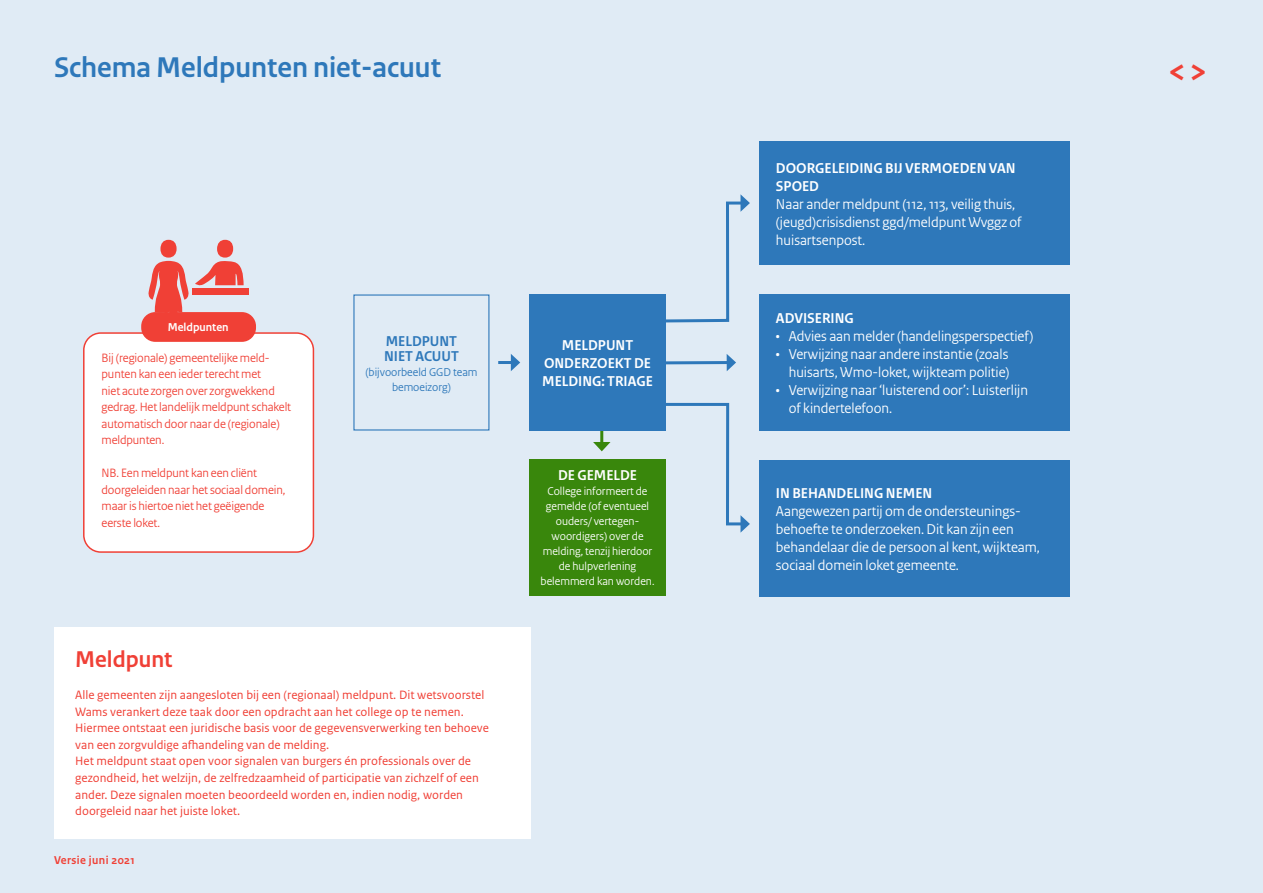
<style>
.page{position:relative;width:1263px;height:893px;background:#e0ebf5}
.page>*{position:absolute;margin:0;border:0;box-sizing:border-box;transform-origin:0 0}
.t1{font:700 30px "Rijksoverheid Sans Heading";color:#2e78ba}
.t2{font:700 24px "Rijksoverheid Sans Heading";color:#f04036}
.t3{font:15px/18px "Rijksoverheid Sans Heading";color:#fff}
.t4{font:700 15px/18px "Rijksoverheid Sans Heading";color:#fff}
.t5{font:700 15px "Rijksoverheid Sans Heading";color:#2e78ba}
.t6{font:12.75px/16.5px "Rijksoverheid Sans Text";color:#f04036}
.t7{font:12.75px/16.5px "Rijksoverheid Sans Heading";letter-spacing:-.005em;color:#f04036}
.t8{font:12px/15px "Rijksoverheid Sans Heading";color:#fff;text-align:center}
.t9{font:12px/15px "Rijksoverheid Sans Heading";color:#2e78ba;text-align:center}
.t10{font:700 12px "Rijksoverheid Sans Heading";letter-spacing:.035em;color:#f04036}
.t11{font:700 12px "Rijksoverheid Sans Heading";color:#fff}
</style>
<div class="page">
<div style="left:54px;top:628px;width:477px;height:211px;background:#fff"></div>
<div style="left:217px;top:240px;width:16px;height:18px;background:#f04036;border-radius:50%"></div>
<svg style="left:195px;top:261px;width:49px;height:25px"></svg>
<div style="left:192px;top:288px;width:57px;height:7px;background:#f04036"></div>
<div style="left:160px;top:240px;width:17px;height:18px;background:#f04036;border-radius:50%"></div>
<svg style="left:148px;top:261px;width:41px;height:53px"></svg>
<div style="left:84px;top:333px;width:229px;height:219px;background:#fff;border-radius:17px"></div>
<div style="left:83px;top:332px;width:231px;height:221px;border:2px solid #f04036;border-radius:17px"></div>
<div style="left:141px;top:312px;width:115px;height:30px;background:#f04036;border-radius:14px"></div>
<svg style="left:666px;top:354px;width:70px;height:17px"></svg>
<svg style="left:666px;top:194px;width:84px;height:129px"></svg>
<svg style="left:666px;top:402px;width:84px;height:131px"></svg>
<hr style="left:600px;top:429px;width:3px;height:16px;background:#39870c">
<svg style="left:593px;top:442px;width:17px;height:9px"></svg>
<div style="left:529px;top:294px;width:137px;height:137px;background:#2e78ba"></div>
<hr style="left:498px;top:361px;width:15px;height:3px;background:#2e78ba">
<svg style="left:511px;top:354px;width:9px;height:17px"></svg>
<div style="left:529px;top:459px;width:137px;height:136px;background:#39870c"></div>
<div style="left:759px;top:141px;width:310px;height:124px;background:#2e78ba"></div>
<div style="left:759px;top:294px;width:310px;height:137px;background:#2e78ba"></div>
<div style="left:759px;top:460px;width:310px;height:136px;background:#2e78ba"></div>
<p class="t1" style="left:54px;top:50px;width:388px">Schema Meldpunten niet-acuut</p>
<p class="t11" style="left:168px;top:321px;width:62px">Meldpunten</p>
<p class="t7" style="left:102px;top:350px;width:191px">Bij (regionale) gemeentelijke meld&shy;punten kan een ieder terecht met<br>niet acute zorgen over zorgwekkend gedrag. Het landelijk meldpunt schakelt automatisch door naar de (regionale) meldpunten.</p>
<p class="t7" style="left:102px;top:465px;width:185px">NB. Een meldpunt kan een cliënt doorgeleiden naar het sociaal domein, maar is hiertoe niet het geëigende eerste loket.</p>
<p class="t5" style="left:386px;top:332px;width:73px">MELDPUNT</p>
<p class="t5" style="left:384px;top:347px;width:76px">NIET ACUUT</p>
<p class="t9" style="left:365px;top:364px;width:114px">(bijvoorbeeld GGD team bemoeizorg)</p>
<p class="t2" style="left:75px;top:646px;width:99px">Meldpunt</p>
<p class="t6" style="left:75px;top:687px;width:411px">Alle gemeenten zijn aangesloten bij een (regionaal) meldpunt. Dit wetsvoorstel</p>
<p class="t6" style="left:75px;top:704px;width:390px">Wams verankert deze taak door een opdracht aan het college op te nemen.</p>
<p class="t6" style="left:75px;top:720px;width:415px">Hiermee ontstaat een juridische basis voor de gegevensverwerking ten behoeve van een zorgvuldige afhandeling van de melding.</p>
<p class="t6" style="left:75px;top:753px;width:397px">Het meldpunt staat open voor signalen van burgers én professionals over de</p>
<p class="t6" style="left:75px;top:770px;width:405px">gezondheid, het welzijn, de zelfredzaamheid of participatie van zichzelf of een</p>
<p class="t6" style="left:75px;top:786px;width:389px">ander. Deze signalen moeten beoordeeld worden en, indien nodig, worden</p>
<p class="t6" style="left:75px;top:803px;width:167px">doorgeleid naar het juiste loket.</p>
<p class="t10" style="left:54px;top:853px;width:82px">Versie juni 2021</p>
<p class="t4" style="left:562px;top:337px;width:73px">MELDPUNT</p>
<p class="t4" style="left:542px;top:355px;width:112px">ONDERZOEKT DE<br>MELDING: TRIAGE</p>
<p class="t4" style="left:558px;top:467px;width:81px">DE GEMELDE</p>
<p class="t8" style="left:541px;top:484px;width:115px">College informeert de gemelde (of eventueel ouders/ vertegen-- woordigers) over de melding, tenzij hierdoor de hulpverlening belemmerd kan worden.</p>
<p class="t4" style="left:776px;top:159px;width:241px">DOORGELEIDING BIJ VERMOEDEN VAN<br>SPOED</p>
<p class="t3" style="left:776px;top:195px;width:247px">Naar ander meldpunt (112, 113, veilig thuis, (jeugd)crisisdienst ggd/meldpunt Wvggz of huisartsenpost.</p>
<p class="t4" style="left:776px;top:310px;width:79px">ADVISERING</p>
<p class="t3" style="left:776px;top:327px;width:259px">• Advies aan melder (handelingsperspectief)</p>
<p class="t3" style="left:776px;top:345px;width:235px;text-align:right">• Verwijzing naar andere instantie (zoals huisarts, Wmo-loket, wijkteam politie)</p>
<p class="t3" style="left:789px;top:381px;width:241px;text-indent:-13px">• Verwijzing naar ‘luisterend oor’: Luisterlijn of kindertelefoon.</p>
<p class="t4" style="left:776px;top:484px;width:158px">IN BEHANDELING NEMEN</p>
<p class="t3" style="left:776px;top:502px;width:265px">Aangewezen partij om de ondersteunings&shy;behoefte te onderzoeken. Dit kan zijn een behandelaar die de persoon al kent, wijkteam, sociaal domein loket gemeente.</p>
</div>
